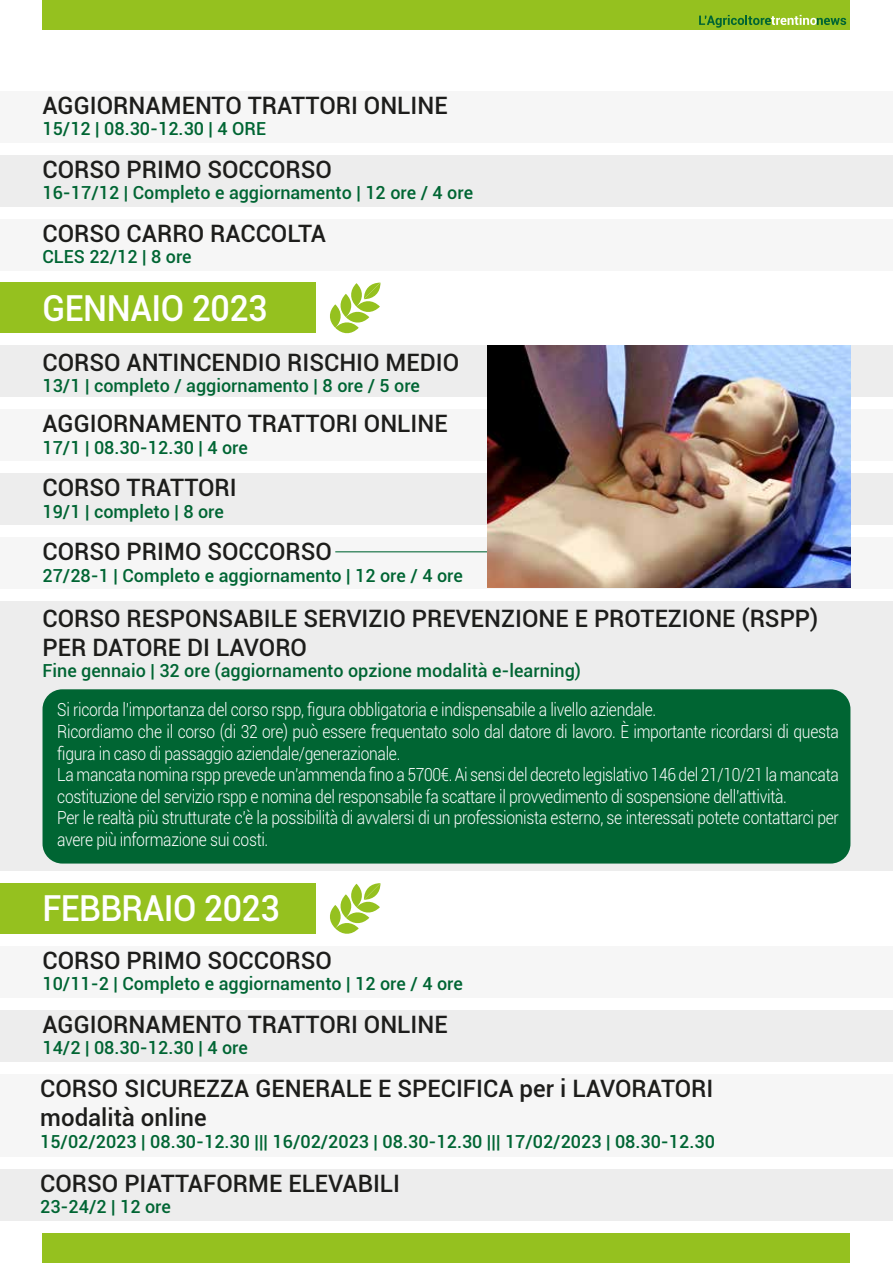
<style>
.page{position:relative;width:893px;height:1263px;background:#fff}
.page>*{position:absolute;margin:0;border:0;box-sizing:border-box;transform-origin:0 0}
.t1{font:500 35.85px "Roboto";letter-spacing:-.015em;color:#fff;scale:.95 1}
.t2{font:500 24px/28.8px "Roboto";color:#1d1d1b}
.t3{font:300 18px/21.6px "Roboto";letter-spacing:-.02em;color:#fff;scale:.87 1}
.t4{font:500 18px "Roboto";color:#006533}
</style>
<div class="page">
<div style="left:43px;top:0;width:807px;height:30px;background:#95c11f"></div>
<svg style="left:699px;top:15px;width:147px;height:13px"></svg>
<div style="left:43px;top:1233px;width:807px;height:30px;background:#95c11f"></div>
<div style="left:0;top:91px;width:893px;height:52px;background:#f6f6f6"></div>
<div style="left:0;top:155px;width:893px;height:51px;background:#ededed"></div>
<div style="left:0;top:219px;width:893px;height:51px;background:#f6f6f6"></div>
<svg style="left:330px;top:283px;width:50px;height:51px"></svg>
<div style="left:0;top:283px;width:316px;height:50px;background:#95c11f"></div>
<svg style="left:330px;top:883px;width:50px;height:51px"></svg>
<div style="left:0;top:883px;width:316px;height:51px;background:#95c11f"></div>
<div style="left:0;top:946px;width:893px;height:52px;background:#f6f6f6"></div>
<div style="left:0;top:1010px;width:893px;height:51px;background:#ededed"></div>
<div style="left:0;top:1169px;width:893px;height:51px;background:#ededed"></div>
<div style="left:0;top:1074px;width:893px;height:82px;background:#f6f6f6"></div>
<div style="left:0;top:345px;width:893px;height:52px;background:#ededed"></div>
<div style="left:0;top:410px;width:893px;height:51px;background:#f6f6f6"></div>
<div style="left:0;top:473px;width:893px;height:52px;background:#ededed"></div>
<div style="left:0;top:537px;width:893px;height:52px;background:#f6f6f6"></div>
<div style="left:0;top:601px;width:893px;height:270px;background:#ededed"></div>
<div style="left:43px;top:689px;width:807px;height:174px;background:#006533;border-radius:20px"></div>
<hr style="left:335px;top:551px;width:152px;height:1px;background:#006533">
<img style="left:487px;top:345px;width:363px;height:243px">
<h2 class="t2" style="left:43px;top:90px;width:407px">AGGIORNAMENTO TRATTORI ONLINE</h2>
<p class="t4" style="left:43px;top:116px;width:225px">15/12 | 08.30-12.30 | 4 ORE</p>
<h2 class="t2" style="left:43px;top:154px;width:291px">CORSO PRIMO SOCCORSO</h2>
<p class="t4" style="left:43px;top:180px;width:432px">16-17/12 | Completo e aggiornamento | 12 ore / 4 ore</p>
<h2 class="t2" style="left:43px;top:218px;width:285px">CORSO CARRO RACCOLTA</h2>
<p class="t4" style="left:43px;top:244px;width:151px">CLES 22/12 | 8 ore</p>
<h1 class="t1" style="left:43px;top:283px;width:238px">GENNAIO 2023</h1>
<h2 class="t2" style="left:43px;top:347px;width:418px">CORSO ANTINCENDIO RISCHIO MEDIO</h2>
<p class="t4" style="left:43px;top:373px;width:379px">13/1 | completo / aggiornamento | 8 ore / 5 ore</p>
<h2 class="t2" style="left:43px;top:409px;width:407px">AGGIORNAMENTO TRATTORI ONLINE</h2>
<p class="t4" style="left:43px;top:435px;width:207px">17/1 | 08.30-12.30 | 4 ore</p>
<h2 class="t2" style="left:43px;top:472px;width:196px">CORSO TRATTORI</h2>
<p class="t4" style="left:43px;top:499px;width:183px">19/1 | completo | 8 ore</p>
<h2 class="t2" style="left:43px;top:536px;width:291px">CORSO PRIMO SOCCORSO</h2>
<p class="t4" style="left:43px;top:563px;width:422px">27/28-1 | Completo e aggiornamento | 12 ore / 4 ore</p>
<h2 class="t2" style="left:43px;top:603px;width:777px">CORSO RESPONSABILE SERVIZIO PREVENZIONE E PROTEZIONE (RSPP)<br>PER DATORE DI LAVORO</h2>
<p class="t4" style="left:43px;top:658px;width:540px">Fine gennaio | 32 ore (aggiornamento opzione modalità e-learning)</p>
<p class="t3" style="left:57px;top:699px;width:900px">Si ricorda l’importanza del corso rspp, figura obbligatoria e indispensabile a livello aziendale.<br>Ricordiamo che il corso (di 32 ore) può essere frequentato solo dal datore di lavoro. È importante ricordarsi di questa figura in caso di passaggio aziendale/generazionale.<br>La mancata nomina rspp prevede un’ammenda fino a 5700€. Ai sensi del decreto legislativo 146 del 21/10/21 la mancata costituzione del servizio rspp e nomina del responsabile fa scattare il provvedimento di sospensione dell’attività.<br>Per le realtà più strutturate c’è la possibilità di avvalersi di un professionista esterno, se interessati potete contattarci per avere più informazione sui costi.</p>
<h1 class="t1" style="left:43px;top:883px;width:251px">FEBBRAIO 2023</h1>
<h2 class="t2" style="left:43px;top:945px;width:291px">CORSO PRIMO SOCCORSO</h2>
<p class="t4" style="left:43px;top:971px;width:422px">10/11-2 | Completo e aggiornamento | 12 ore / 4 ore</p>
<h2 class="t2" style="left:43px;top:1009px;width:407px">AGGIORNAMENTO TRATTORI ONLINE</h2>
<p class="t4" style="left:43px;top:1035px;width:207px">14/2 | 08.30-12.30 | 4 ore</p>
<h2 class="t2" style="left:40px;top:1073px;width:675px">CORSO SICUREZZA GENERALE E SPECIFICA per i LAVORATORI modalità online</h2>
<p class="t4" style="left:40px;top:1129px;width:676px">15/02/2023 | 08.30-12.30 ||| 16/02/2023 | 08.30-12.30 ||| 17/02/2023 | 08.30-12.30</p>
<h2 class="t2" style="left:40px;top:1168px;width:361px">CORSO PIATTAFORME ELEVABILI</h2>
<p class="t4" style="left:40px;top:1194px;width:132px">23-24/2 | 12 ore</p>
</div>
